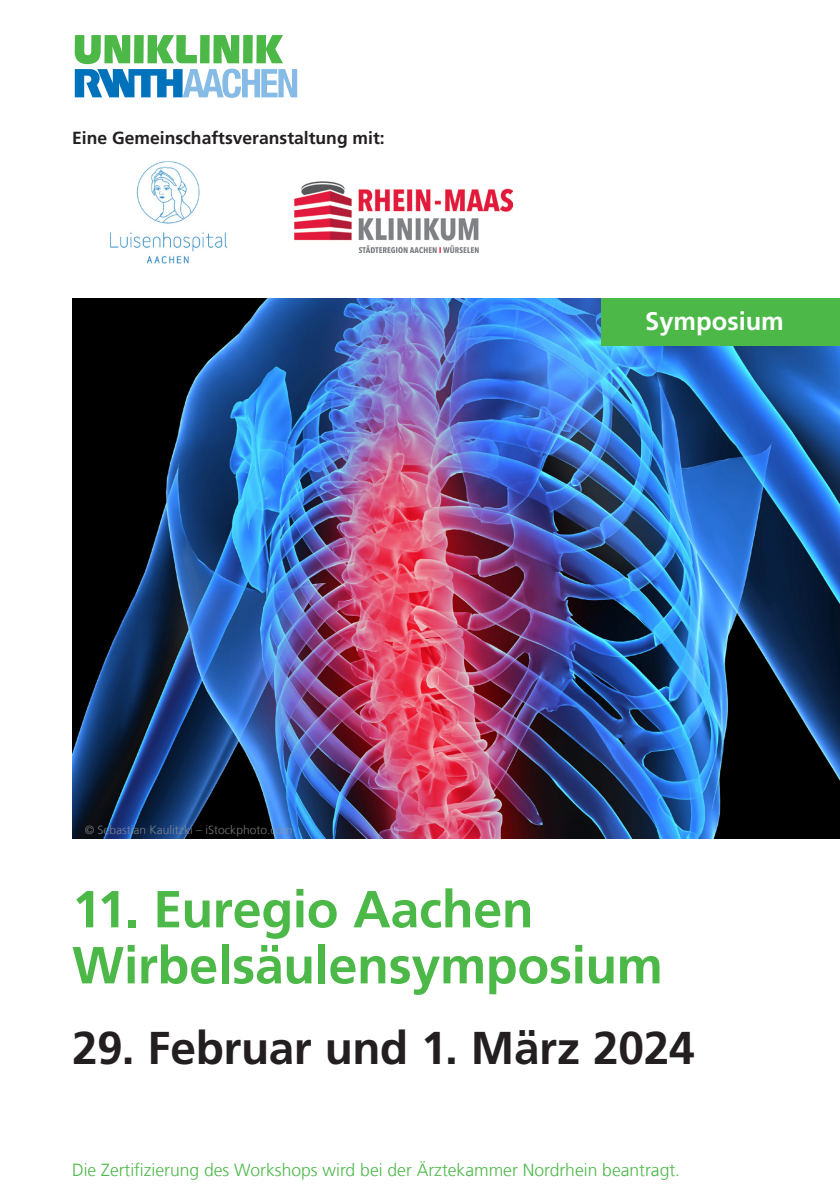
<style>
.page{position:relative;width:840px;height:1191px;background:#fff}
.page>*{position:absolute;margin:0;border:0;box-sizing:border-box;transform-origin:0 0}
.t1{font:700 52px/56px "Frutiger LT Com";letter-spacing:-.005em;color:#4cb848}
.t2{font:700 46px "Frutiger LT Com";letter-spacing:-.005em;color:#231f20}
.t3{font:700 25.4px "Frutiger LT Com";color:#fff}
.t4{font:300 17.6px "Frutiger LT Com";color:#4cb848}
.t5{font:700 17.6px "Frutiger LT Com";color:#231f20}
.t6{font:300 12px "Frutiger LT Com";color:#939598}
</style>
<div class="page">
<img style="left:72px;top:298px;width:767px;height:540px">
<div style="left:601px;top:298px;width:238px;height:48px;background:#4cb848"></div>
<svg style="left:75px;top:35px;width:222px;height:63px"></svg>
<img style="left:110px;top:161px;width:117px;height:102px">
<img style="left:294px;top:181px;width:218px;height:71px">
<p class="t5" style="left:72px;top:127px;width:314px">Eine Gemeinschaftsveranstaltung mit:</p>
<p class="t6" style="left:84px;top:822px;width:209px">© Sebastian Kaulitzki – iStockphoto.com</p>
<h3 class="t3" style="left:645px;top:306px;width:140px">Symposium</h3>
<h1 class="t1" style="left:72px;top:881px;width:592px">11. Euregio Aachen<br>Wirbelsäulensymposium</h1>
<h2 class="t2" style="left:72px;top:1021px;width:624px">29. Februar und 1. März 2024</h2>
<p class="t4" style="left:72px;top:1159px;width:609px">Die Zertifizierung des Workshops wird bei der Ärztekammer Nordrhein beantragt.</p>
</div>
